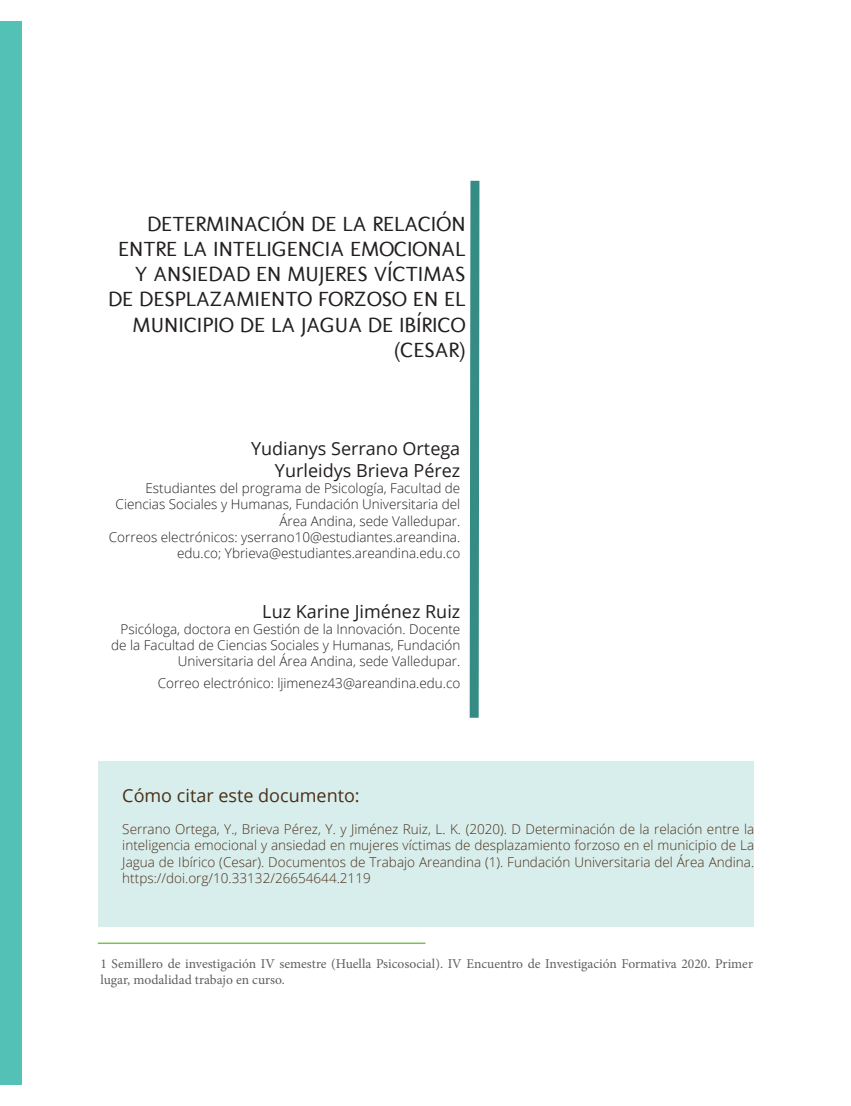
<style>
.page{position:relative;width:851px;height:1106px;background:#fff}
.page>*{position:absolute;margin:0;border:0;box-sizing:border-box;transform-origin:0 0}
.titulos_pequeños{font:21px/25.2px "Molengo";color:#231f20;text-align:right}
.t1{font:18px "Open Sans";color:#231f20}
.t2{font:18px "Open Sans";color:#4b2f17}
.t3{font:300 13.5px/16.2px "Open Sans";color:#231f20;text-align:right}
.TEXTO_SIN_SANGRIA{font:300 13.5px/16.2px "Open Sans";color:#4b2f17;text-align:justify}
.pie_de_pagina{font:13.5px/16.2px "Minion Pro";color:#5f5f62}
</style>
<div class="page">
<div style="left:98px;top:761px;width:655px;height:166px;background:#d8eeed"></div>
<div style="left:0;top:21px;width:21px;height:1063px;background:#54c1b6"></div>
<svg style="left:469px;top:180px;width:11px;height:538px;background:#59a09b"></svg>
<hr style="left:98px;top:942px;width:327px;height:2px;background:#7ac249">
<p class="titulos_pequeños" style="left:108px;top:211px;width:359px">DETERMINACIÓN DE LA RELACIÓN<br>ENTRE LA INTELIGENCIA EMOCIONAL<br>Y ANSIEDAD EN MUJERES VÍCTIMAS<br>DE DESPLAZAMIENTO FORZOSO EN EL<br>MUNICIPIO DE LA JAGUA DE IBÍRICO (CESAR)</p>
<p class="t1" style="left:251px;top:436px;width:211px">Yudianys Serrano Ortega</p>
<p class="t1" style="left:275px;top:458px;width:187px">Yurleidys Brieva Pérez</p>
<p class="t3" style="left:116px;top:480px;width:346px">Estudiantes del programa de Psicología, Facultad de<br>Ciencias Sociales y Humanas, Fundación Universitaria del<br>Área Andina, sede Valledupar.</p>
<p class="t3" style="left:109px;top:528px;width:353px">Correos electrónicos: yserrano10@estudiantes.areandina. edu.co; Ybrieva@estudiantes.areandina.edu.co</p>
<p class="t1" style="left:262px;top:598px;width:199px">Luz Karine Jiménez Ruiz</p>
<p class="t3" style="left:111px;top:620px;width:351px">Psicóloga, doctora en Gestión de la Innovación. Docente de la Facultad de Ciencias Sociales y Humanas, Fundación<br>Universitaria del Área Andina, sede Valledupar.</p>
<p class="t3" style="left:158px;top:674px;width:304px">Correo electrónico: ljimenez43@areandina.edu.co</p>
<p class="t2" style="left:122px;top:783px;width:239px">Cómo citar este documento:</p>
<p class="TEXTO_SIN_SANGRIA" style="left:122px;top:820px;width:633px">Serrano Ortega, Y., Brieva Pérez, Y. y Jiménez Ruiz, L. K. (2020). D Determinación de la relación entre la inteligencia emocional y ansiedad en mujeres víctimas de desplazamiento forzoso en el municipio de La Jagua de Ibírico (Cesar). Documentos de Trabajo Areandina (1). Fundación Universitaria del Área Andina. https://doi.org/10.33132/26654644.2119</p>
<p class="pie_de_pagina" style="left:100px;top:955px;width:654px">1 Semillero de investigación IV semestre (Huella Psicosocial). IV Encuentro de Investigación Formativa 2020. Primer lugar, modalidad trabajo en curso.</p>
</div>
